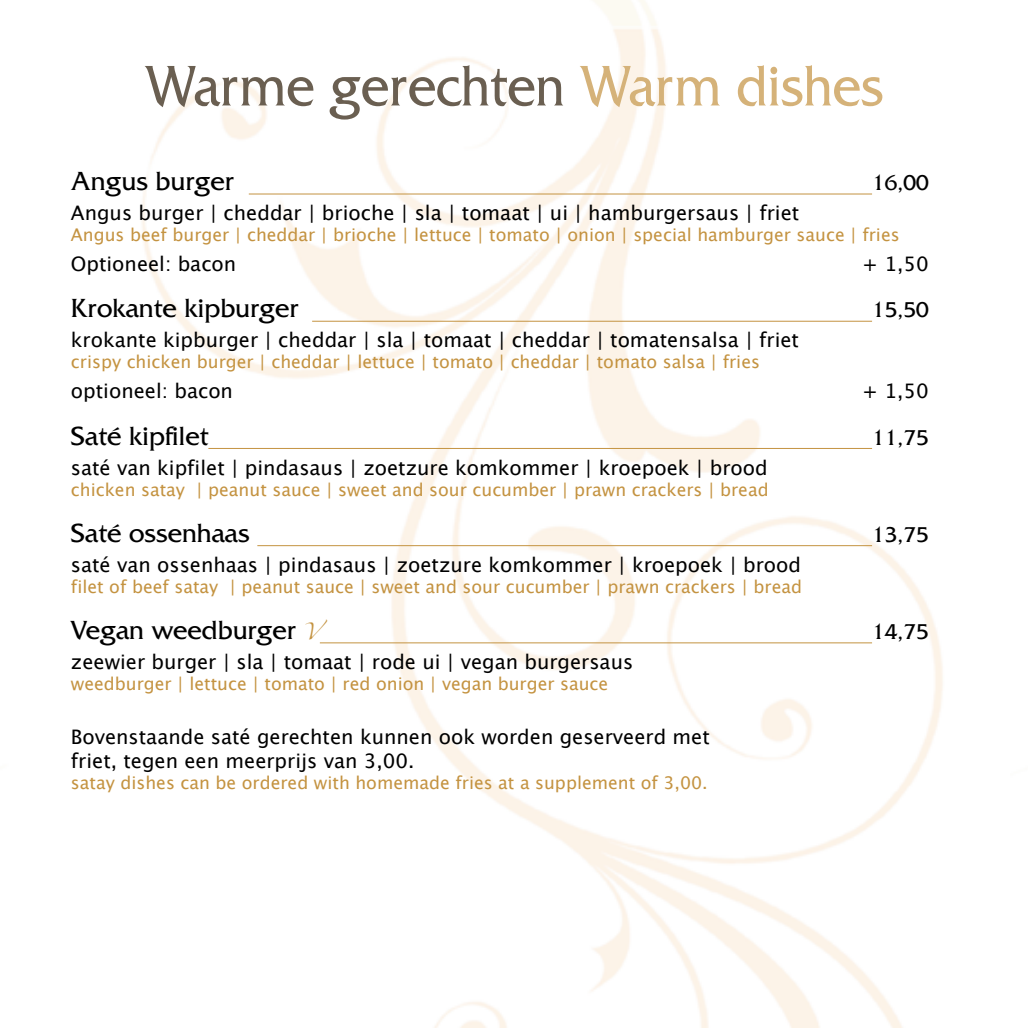
<style>
.page{position:relative;width:1028px;height:1028px;background:#fff}
.page>*{position:absolute;margin:0;border:0;box-sizing:border-box;transform-origin:0 0}
.t1{font:60px "Friz Quadrata Std";color:#6a5f51;scale:.9 1}
.t2{font:27.5px "Friz Quadrata Std";color:#000}
.t3{font:22.5px "Friz Quadrata Std";color:#000}
.t4{font:20px/24px "Lucida Grande";color:#000}
.t5{font:17.5px "Lucida Grande";color:#c49341}
.s1{color:#d5b279}
.s2{font-family:"Zapfino";font-size:15px;color:#c49341}
</style>
<div class="page">
<img style="left:142px;top:0;width:801px;height:1028px">
<hr style="left:249px;top:194px;width:623px;height:1px;background:#c49341">
<hr style="left:312px;top:321px;width:560px;height:1px;background:#c49341">
<hr style="left:208px;top:448px;width:664px;height:1px;background:#c49341">
<hr style="left:257px;top:545px;width:615px;height:1px;background:#c49341">
<hr style="left:320px;top:642px;width:552px;height:1px;background:#c49341">
<h1 class="t1" style="left:145px;top:52px;width:822px">Warme gerechten <span class="s1">Warm dishes</span></h1>
<h2 class="t2" style="left:71px;top:166px;width:164px">Angus burger</h2>
<p class="t3" style="left:872px;top:170px;width:58px">16,00</p>
<p class="t4" style="left:71px;top:201px;width:730px">Angus burger | cheddar | brioche | sla | tomaat | ui | hamburgersaus | friet</p>
<p class="t5" style="left:71px;top:225px;width:830px">Angus beef burger | cheddar | brioche | lettuce | tomato | onion | special hamburger sauce | fries</p>
<p class="t4" style="left:71px;top:252px;width:167px">Optioneel: bacon</p>
<p class="t4" style="left:862px;top:252px;width:68px">+ 1,50</p>
<h2 class="t2" style="left:71px;top:293px;width:229px">Krokante kipburger</h2>
<p class="t3" style="left:872px;top:297px;width:58px">15,50</p>
<p class="t4" style="left:71px;top:328px;width:729px">krokante kipburger | cheddar | sla | tomaat | cheddar | tomatensalsa | friet</p>
<p class="t5" style="left:71px;top:352px;width:690px">crispy chicken burger | cheddar | lettuce | tomato | cheddar | tomato salsa | fries</p>
<p class="t4" style="left:71px;top:379px;width:164px">optioneel: bacon</p>
<p class="t4" style="left:862px;top:379px;width:68px">+ 1,50</p>
<h2 class="t2" style="left:71px;top:420px;width:139px">Saté kipfilet</h2>
<p class="t3" style="left:872px;top:424px;width:58px">11,75</p>
<p class="t4" style="left:71px;top:455px;width:698px">saté van kipfilet | pindasaus | zoetzure komkommer | kroepoek | brood</p>
<p class="t5" style="left:71px;top:479px;width:699px">chicken satay | peanut sauce | sweet and sour cucumber | prawn crackers | bread</p>
<h2 class="t2" style="left:71px;top:517px;width:180px">Saté ossenhaas</h2>
<p class="t3" style="left:872px;top:522px;width:58px">13,75</p>
<p class="t4" style="left:71px;top:553px;width:731px">saté van ossenhaas | pindasaus | zoetzure komkommer | kroepoek | brood</p>
<p class="t5" style="left:71px;top:576px;width:732px">filet of beef satay | peanut sauce | sweet and sour cucumber | prawn crackers | bread</p>
<h2 class="t2" style="left:71px;top:614px;width:258px">Vegan weedburger <span class="s2">V</span></h2>
<p class="t3" style="left:872px;top:619px;width:58px">14,75</p>
<p class="t4" style="left:71px;top:650px;width:564px">zeewier burger | sla | tomaat | rode ui | vegan burgersaus</p>
<p class="t5" style="left:71px;top:673px;width:539px">weedburger | lettuce | tomato | red onion | vegan burger sauce</p>
<p class="t4" style="left:71px;top:725px;width:640px">Bovenstaande saté gerechten kunnen ook worden geserveerd met friet, tegen een meerprijs van 3,00.</p>
<p class="t5" style="left:71px;top:772px;width:638px">satay dishes can be ordered with homemade fries at a supplement of 3,00.</p>
</div>
